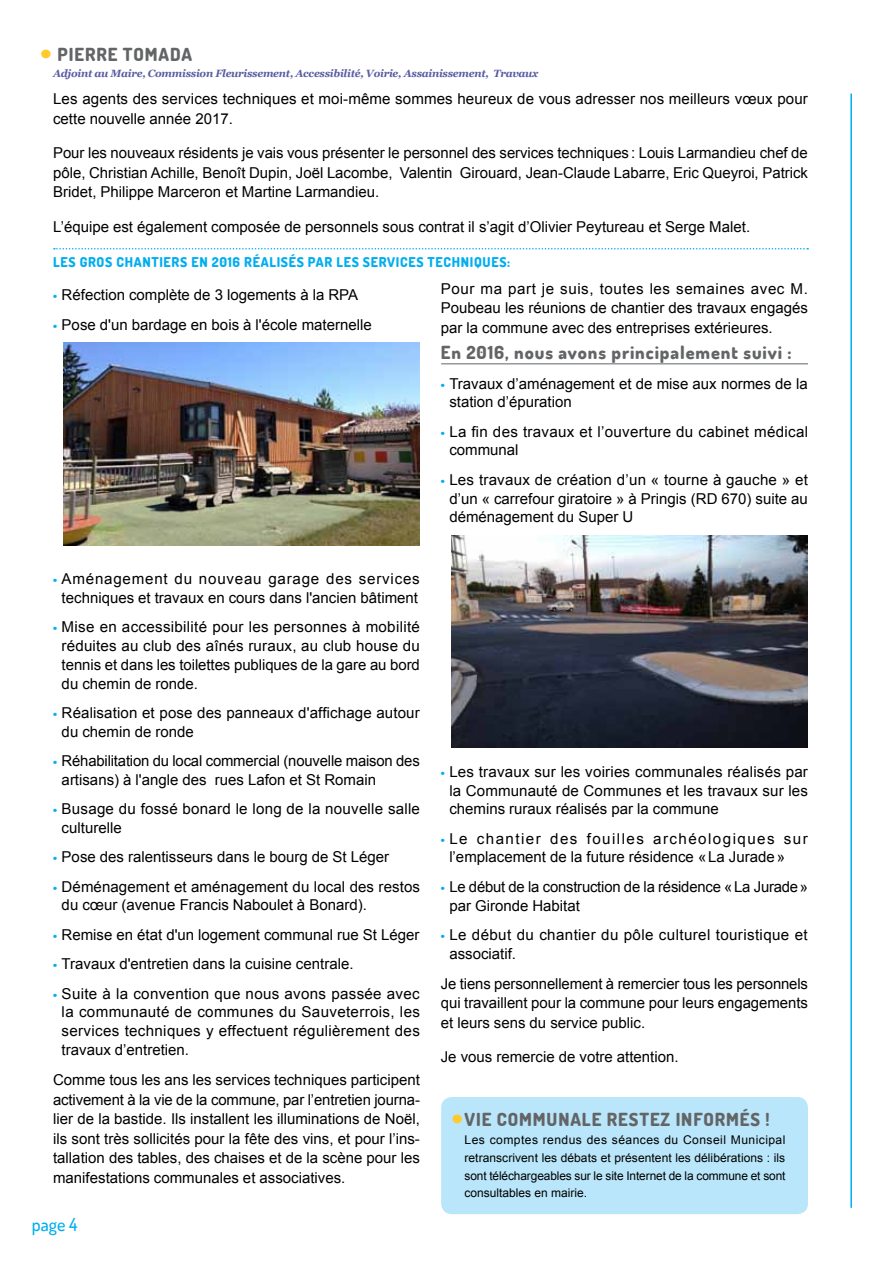
<style>
.page{position:relative;width:893px;height:1263px;background:#fff}
.page>*{position:absolute;margin:0;border:0;box-sizing:border-box;transform-origin:0 0}
.t1{font:800 18px "Dosis";letter-spacing:.05em;color:#636466}
.t2{font:500 18px "Dosis";color:#00aeef}
.t3{font:15px/18.8px "Arial";color:#000;text-align:justify}
.t4{font:15px/18.8px "Arial";letter-spacing:.095em;color:#000}
.t5{font:15px/18.8px "Arial";letter-spacing:.025em;color:#000}
.t6{font:15px/18.8px "Arial";letter-spacing:.02em;color:#000}
.t7{font:800 13.5px "Dosis";letter-spacing:.05em;color:#00aeef}
.t8{font:12px/17.9px "Arial";letter-spacing:-.01em;color:#000;text-align:justify}
.t9{font:italic 700 10.5px "Georgia";letter-spacing:-.025em;color:#595ca2}
.s1{font-size:33px;color:#ffca2b}
.s2{font-family:"Dosis";font-weight:800;font-size:12px;color:#00aeef}
</style>
<div class="page">
<hr style="left:441px;top:363px;width:367px;height:1px;background:#636466">
<img style="left:452px;top:535px;width:356px;height:213px">
<img style="left:64px;top:342px;width:356px;height:203px">
<hr style="left:850px;top:94px;width:2px;height:1114px;background:#00aeef">
<svg style="left:54px;top:248px;width:754px;height:1px"></svg>
<div style="left:441px;top:1097px;width:367px;height:117px;background:#b9e6fa;border-radius:11px"></div>
<p class="t1" style="left:40px;top:43px;width:153px"><span class="s1">•</span> PIERRE TOMADA</p>
<p class="t9" style="left:53px;top:67px;width:487px">Adjoint au Maire, Commission Fleurissement, Accessibilité, Voirie, Assainissement, Travaux</p>
<p class="t3" style="left:53px;top:90px;width:756px;line-height:19.5px">Les agents des services techniques et moi-même sommes heureux de vous adresser nos meilleurs vœux pour cette nouvelle année 2017.</p>
<p class="t3" style="left:53px;top:143px;width:756px;line-height:19.5px">Pour les nouveaux résidents je vais vous présenter le personnel des services techniques : Louis Larmandieu chef de pôle, Christian Achille, Benoît Dupin, Joël Lacombe, Valentin Girouard, Jean-Claude Labarre, Eric Queyroi, Patrick Bridet, Philippe Marceron et Martine Larmandieu.</p>
<p class="t3" style="left:53px;top:217px;width:698px">L’équipe est également composée de personnels sous contrat il s’agit d’Olivier Peytureau et Serge Malet.</p>
<p class="t7" style="left:53px;top:253px;width:44px">LES GROS</p>
<p class="t7" style="left:116px;top:253px;width:10px">CHANT</p>
<p class="t7" style="left:159px;top:253px;width:158px">IERS EN 2016 RÉALISÉS PAR</p>
<p class="t7" style="left:336px;top:253px;width:117px">LES SERVICES TECHN</p>
<p class="t7" style="left:470px;top:253px;width:42px">IQUES:</p>
<p class="t3" style="left:53px;top:286px;width:307px"><span class="s2">•</span> Réfection complète de 3 logements à la RPA</p>
<p class="t3" style="left:53px;top:315px;width:320px"><span class="s2">•</span> Pose d'un bardage en bois à l'école maternelle</p>
<p class="t3" style="left:53px;top:570px;width:368px;text-align:center"><span class="s2">•</span> Aménagement du nouveau garage des services techniques et travaux en cours dans l'ancien bâtiment</p>
<p class="t3" style="left:62px;top:618px;width:360px;text-indent:-9px"><span class="s2">•</span> Mise en accessibilité pour les personnes à mobilité réduites au club des aînés ruraux, au club house du tennis et dans les toilettes publiques de la gare au bord du chemin de ronde.</p>
<p class="t3" style="left:62px;top:703px;width:360px;text-indent:-9px"><span class="s2">•</span> Réalisation et pose des panneaux d'affichage autour du chemin de ronde</p>
<p class="t3" style="left:62px;top:752px;width:360px;text-indent:-9px"><span class="s2">•</span> Réhabilitation du local commercial (nouvelle maison des artisans) à l'angle des rues Lafon et St Romain</p>
<p class="t3" style="left:62px;top:800px;width:360px;text-indent:-9px"><span class="s2">•</span> Busage du fossé bonard le long de la nouvelle salle culturelle</p>
<p class="t3" style="left:53px;top:848px;width:338px"><span class="s2">•</span> Pose des ralentisseurs dans le bourg de St Léger</p>
<p class="t3" style="left:62px;top:877px;width:360px;text-indent:-9px"><span class="s2">•</span> Déménagement et aménagement du local des restos du cœur (avenue Francis Naboulet à Bonard).</p>
<p class="t3" style="left:53px;top:925px;width:368px"><span class="s2">•</span> Remise en état d'un logement communal rue St Léger</p>
<p class="t3" style="left:53px;top:955px;width:302px"><span class="s2">•</span> Travaux d'entretien dans la cuisine centrale.</p>
<p class="t3" style="left:62px;top:984px;width:360px;text-indent:-9px"><span class="s2">•</span> Suite à la convention que nous avons passée avec la communauté de communes du Sauveterrois, les services techniques y effectuent régulièrement des travaux d’entretien.</p>
<p class="t3" style="left:53px;top:1070px;width:368px;line-height:19.5px">Comme tous les ans les services techniques participent activement à la vie de la commune, par l’entretien journa&shy;lier de la bastide. Ils installent les illuminations de Noël, ils sont très sollicités pour la fête des vins, et pour l’ins&shy;tallation des tables, des chaises et de la scène pour les manifestations communales et associatives.</p>
<p class="t2" style="left:32px;top:1213px;width:47px">page 4</p>
<p class="t3" style="left:441px;top:279px;width:369px;line-height:19.5px">Pour ma part je suis, toutes les semaines avec M.<br>Poubeau les réunions de chantier des travaux engagés par la commune avec des entreprises extérieures.</p>
<p class="t1" style="left:441px;top:341px;width:352px">EN 2016, NOUS AVONS PRINCIPALEMENT SUIVI :</p>
<p class="t3" style="left:449px;top:374px;width:360px;text-indent:-9px"><span class="s2">•</span> Travaux d’aménagement et de mise aux normes de la station d’épuration</p>
<p class="t6" style="left:449px;top:422px;width:360px;text-indent:-9px"><span class="s2">•</span> La fin des travaux et l’ouverture du cabinet médical communal</p>
<p class="t3" style="left:449px;top:470px;width:360px;text-indent:-9px"><span class="s2">•</span> Les travaux de création d’un « tourne à gauche » et d’un « carrefour giratoire » à Pringis (RD 670) suite au déménagement du Super U</p>
<p class="t3" style="left:449px;top:762px;width:360px;text-indent:-9px"><span class="s2">•</span> Les travaux sur les voiries communales réalisés par la Communauté de Communes et les travaux sur les chemins ruraux réalisés par la commune</p>
<p class="t4" style="left:449px;top:829px;width:360px;text-indent:-9px"><span class="s2">•</span> Le chantier des fouilles archéologiques sur l’emplacement de la future résidence «La Jurade»</p>
<p class="t3" style="left:449px;top:877px;width:360px;text-indent:-9px"><span class="s2">•</span> Le début de la construction de la résidence «La Jurade» par Gironde Habitat</p>
<p class="t5" style="left:449px;top:925px;width:360px;text-indent:-9px"><span class="s2">•</span> Le début du chantier du pôle culturel touristique et associatif.</p>
<p class="t3" style="left:441px;top:974px;width:369px;line-height:19.5px">Je tiens personnellement à remercier tous les personnels qui travaillent pour la commune pour leurs engagements et leurs sens du service public.</p>
<p class="t3" style="left:441px;top:1048px;width:239px">Je vous remercie de votre attention.</p>
<p class="t1" style="left:452px;top:1108px;width:58px"><span class="s1">•</span> VIE COMMUNA</p>
<p class="t1" style="left:582px;top:1108px;width:112px">LE RESTEZ INFORM</p>
<p class="t1" style="left:740px;top:1108px;width:31px">ÉS !</p>
<p class="t8" style="left:464px;top:1131px;width:322px">Les comptes rendus des séances du Conseil Municipal retranscrivent les débats et présentent les délibérations : ils sont téléchargeables sur le site Internet de la commune et sont consultables en mairie.</p>
</div>
